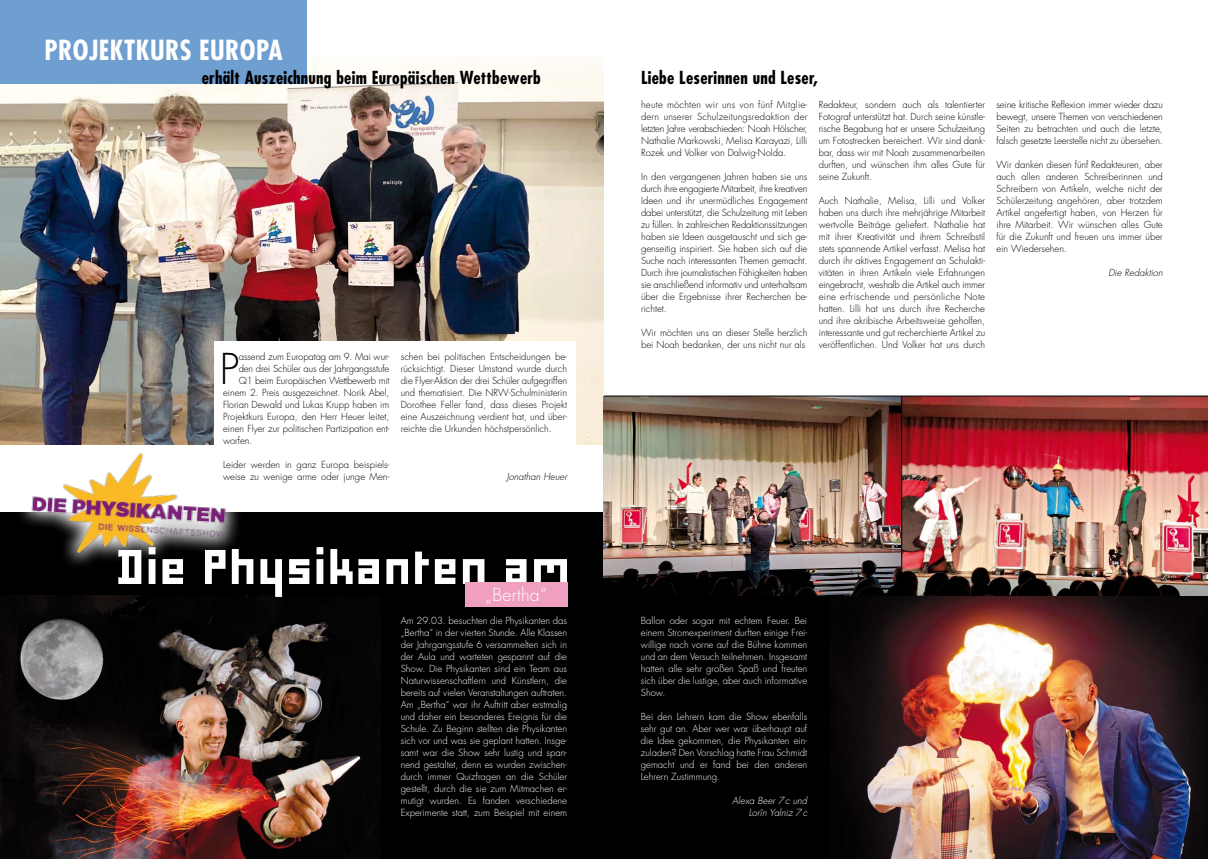
<style>
.page{position:relative;width:1208px;height:859px;background:#fff}
.page>*{position:absolute;margin:0;border:0;box-sizing:border-box;transform-origin:0 0}
.t1{font:59px "Minimum A Noir";letter-spacing:.015em;color:#fff}
.t2{font:300 41.3px "Futura";color:#000}
.t3{font:700 condensed 27px "Futura";letter-spacing:.015em;color:#fff}
.t4{font:700 condensed 17.5px "Futura";letter-spacing:.015em;color:#000}
.t5{font:300 17.5px "Futura";letter-spacing:.015em;color:#fff}
.t6{font:300 9.5px/12px "Futura";color:#000;text-align:justify}
.t7{font:300 9.5px/12px "Futura";color:#fff;text-align:justify}
.t8{font:300 9.5px "Futura";letter-spacing:-.02em;color:#000}
.t9{font:italic 300 9.5px/12px "Futura";color:#fff;text-align:right}
.t10{font:italic 300 9.5px "Futura";color:#000}
</style>
<div class="page">
<div style="left:0;top:512px;width:1208px;height:347px;background:#000"></div>
<img style="left:0;top:57px;width:604px;height:387px">
<div style="left:214px;top:342px;width:361px;height:150px;background:#fff"></div>
<img style="left:0;top:595px;width:381px;height:264px">
<img style="left:834px;top:596px;width:374px;height:263px">
<div style="left:465px;top:583px;width:102px;height:24px;background:#f19fc1"></div>
<img style="left:604px;top:397px;width:604px;height:199px">
<hr style="left:901px;top:396px;width:1px;height:200px;background:#000">
<hr style="left:604px;top:396px;width:604px;height:1px;background:#000">
<div style="left:0;top:0;width:306px;height:84px;background:#6f9ed0"></div>
<svg style="left:10px;top:429px;width:229px;height:92px"></svg>
<img style="left:26px;top:441px;width:212px;height:124px">
<h3 class="t3" style="left:45px;top:33px;width:240px">Projektkurs Europa</h3>
<h3 class="t4" style="left:202px;top:66px;width:341px">erhält Auszeichnung beim Europäischen Wettbewerb</h3>
<h3 class="t4" style="left:641px;top:67px;width:179px">Liebe Leserinnen und Leser,</h3>
<p class="t6" style="left:641px;top:99px;width:168px">heute möchten wir uns von fünf Mitglie&shy;dern unserer Schulzeitungsredaktion der letzten Jahre verabschieden: Noah Hölscher, Nathalie Markowski, Melisa Karayazi, Lilli Rozek und Volker von Dalwig-Nolda.</p>
<p class="t6" style="left:641px;top:171px;width:168px">In den vergangenen Jahren haben sie uns durch ihre engagierte Mitarbeit, ihre kreativen Ideen und ihr unermüdliches Engagement dabei unterstützt, die Schulzeitung mit Leben zu füllen. In zahlreichen Redaktionssitzungen haben sie Ideen ausgetauscht und sich ge&shy;genseitig inspiriert. Sie haben sich auf die Suche nach interessanten Themen gemacht.<br>Durch ihre journalistischen Fähigkeiten haben sie anschließend informativ und unterhaltsam über die Ergebnisse ihrer Recherchen be&shy;richtet.</p>
<p class="t6" style="left:641px;top:327px;width:168px">Wir möchten uns an dieser Stelle herzlich bei Noah bedanken, der uns nicht nur als</p>
<p class="t6" style="left:818px;top:99px;width:168px">Redakteur, sondern auch als talentierter Fotograf unterstützt hat. Durch seine künstle&shy;rische Begabung hat er unsere Schulzeitung um Fotostrecken bereichert. Wir sind dank&shy;bar, dass wir mit Noah zusammenarbeiten durften, und wünschen ihm alles Gute für seine Zukunft.</p>
<p class="t6" style="left:818px;top:195px;width:168px">Auch Nathalie, Melisa, Lilli und Volker haben uns durch ihre mehrjährige Mitarbeit wertvolle Beiträge geliefert. Nathalie hat mit ihrer Kreativität und ihrem Schreibstil stets spannende Artikel verfasst. Melisa hat durch ihr aktives Engagement an Schulakti&shy;vitäten in ihren Artikeln viele Erfahrungen eingebracht, weshalb die Artikel auch immer eine erfrischende und persönliche Note hatten. Lilli hat uns durch ihre Recherche und ihre akribische Arbeitsweise geholfen, interessante und gut recherchierte Artikel zu veröffentlichen. Und Volker hat uns durch</p>
<h2 class="t2" style="left:220px;top:342px;width:21px">P</h2>
<p class="t6" style="left:239px;top:351px;width:152px">assend zum Europatag am 9. Mai wur-</p>
<p class="t6" style="left:239px;top:363px;width:152px">den drei Schüler aus der Jahrgangsstufe</p>
<p class="t8" style="left:239px;top:374px;width:152px">Q1 beim Europäischen Wettbewerb mit</p>
<p class="t6" style="left:223px;top:387px;width:168px">einem 2. Preis ausgezeichnet. Norik Abel,</p>
<p class="t6" style="left:223px;top:399px;width:168px">Florian Dewald und Lukas Krupp haben im</p>
<p class="t6" style="left:223px;top:411px;width:168px">Projektkurs Europa, den Herr Heuer leitet,</p>
<p class="t6" style="left:223px;top:423px;width:168px">einen Flyer zur politischen Partizipation ent-</p>
<p class="t6" style="left:223px;top:435px;width:31px">worfen.</p>
<p class="t6" style="left:223px;top:459px;width:168px">Leider werden in ganz Europa beispiels&shy;weise zu wenige arme oder junge Men-</p>
<p class="t6" style="left:401px;top:351px;width:168px">schen bei politischen Entscheidungen be&shy;rücksichtigt. Dieser Umstand wurde durch die Flyer-Aktion der drei Schüler aufgegriffen und thematisiert. Die NRW-Schulministerin Dorothee Feller fand, dass dieses Projekt eine Auszeichnung verdient hat, und über&shy;reichte die Urkunden höchstpersönlich.</p>
<p class="t10" style="left:507px;top:470px;width:62px">Jonathan Heuer</p>
<p class="t6" style="left:996px;top:99px;width:168px">seine kritische Reflexion immer wieder dazu bewegt, unsere Themen von verschiedenen Seiten zu betrachten und auch die letzte, falsch gesetzte Leerstelle nicht zu übersehen.</p>
<p class="t6" style="left:996px;top:159px;width:168px">Wir danken diesen fünf Redakteuren, aber auch allen anderen Schreiberinnen und Schreibern von Artikeln, welche nicht der Schülerzeitung angehören, aber trotzdem Artikel angefertigt haben, von Herzen für ihre Mitarbeit. Wir wünschen alles Gute für die Zukunft und freuen uns immer über ein Wiedersehen.</p>
<p class="t10" style="left:1108px;top:266px;width:56px">Die Redaktion</p>
<h1 class="t1" style="left:118px;top:537px;width:455px">Die Physikanten am</h1>
<h3 class="t5" style="left:485px;top:584px;width:63px">„Bertha“</h3>
<p class="t7" style="left:401px;top:615px;width:168px">Am 29.03. besuchten die Physikanten das „Bertha“ in der vierten Stunde. Alle Klassen der Jahrgangsstufe 6 versammelten sich in der Aula und warteten gespannt auf die Show. Die Physikanten sind ein Team aus Naturwissenschaftlern und Künstlern, die bereits auf vielen Veranstaltungen auftraten.<br>Am „Bertha“ war ihr Auftritt aber erstmalig und daher ein besonderes Ereignis für die Schule. Zu Beginn stellten die Physikanten sich vor und was sie geplant hatten. Insge&shy;samt war die Show sehr lustig und span&shy;nend gestaltet, denn es wurden zwischen&shy;durch immer Quizfragen an die Schüler gestellt, durch die sie zum Mitmachen er&shy;mutigt wurden. Es fanden verschiedene Experimente statt, zum Beispiel mit einem</p>
<p class="t7" style="left:641px;top:615px;width:168px">Ballon oder sogar mit echtem Feuer. Bei einem Stromexperiment durften einige Frei&shy;willige nach vorne auf die Bühne kommen und an dem Versuch teilnehmen. Insgesamt hatten alle sehr großen Spaß und freuten sich über die lustige, aber auch informative Show.</p>
<p class="t7" style="left:641px;top:711px;width:168px">Bei den Lehrern kam die Show ebenfalls sehr gut an. Aber wer war überhaupt auf die Idee gekommen, die Physikanten ein&shy;zuladen? Den Vorschlag hatte Frau Schmidt gemacht und er fand bei den anderen Lehrern Zustimmung.</p>
<p class="t9" style="left:732px;top:795px;width:76px">Alexa Beer 7c und<br>Lorîn Yalniz 7c</p>
</div>
